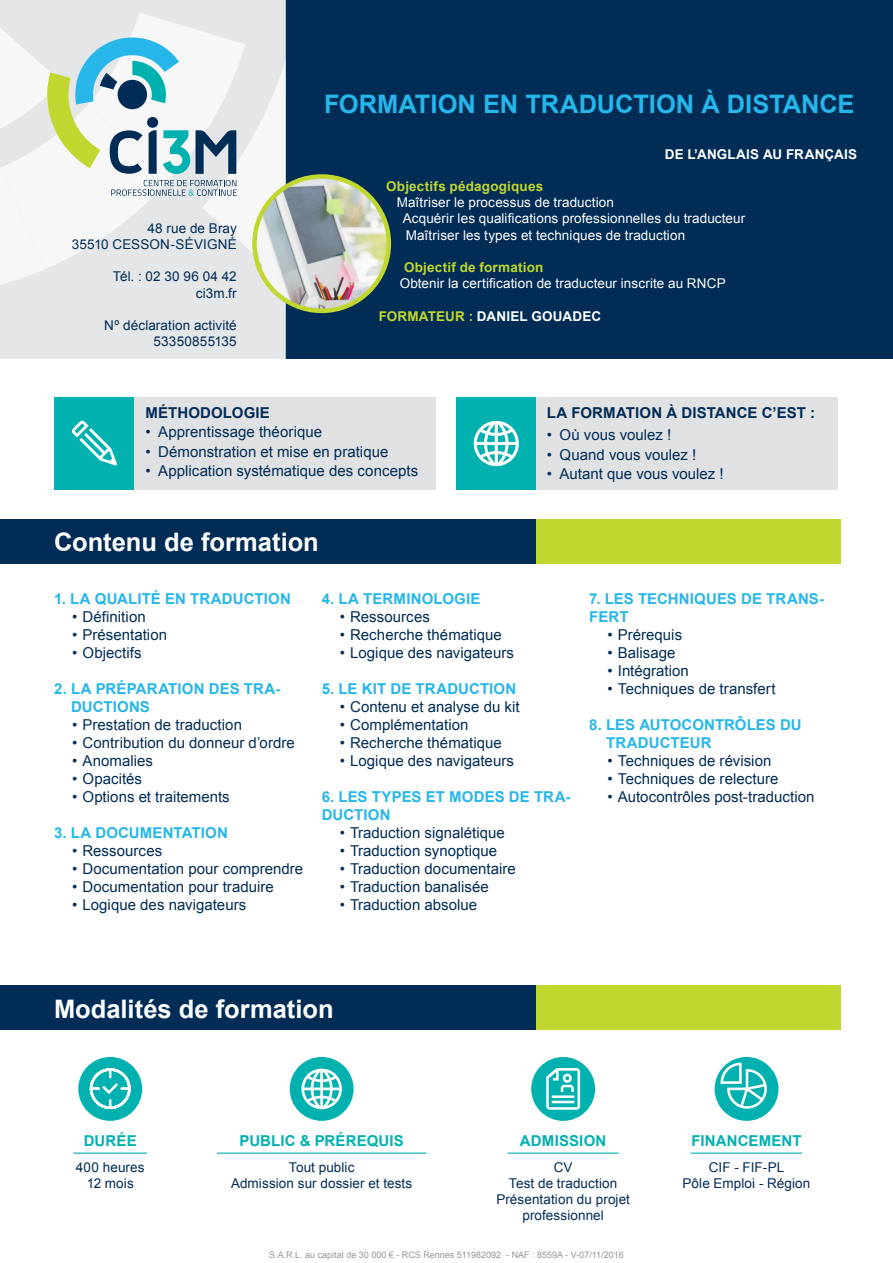
<style>
.page{position:relative;width:893px;height:1263px;background:#fff}
.page>*{position:absolute;margin:0;border:0;box-sizing:border-box;transform-origin:0 0}
.TITRE_-_BLANC{font:700 25.5px "Arial";color:#fff}
.TITRE-bleu{font:700 25.5px "Arial";color:#26b6ea}
.t1{font:15px "Arial";letter-spacing:.005em;color:#002c55}
.SOUS-TITRE_Bleu{font:700 15px/18px "Arial";letter-spacing:.005em;color:#26b6ea}
.SOUS-TITRE_Turquoise{font:700 15px "Arial";letter-spacing:.01em;color:#00b1b0}
.SOUS-TITRE{font:700 15px "Arial";letter-spacing:.01em;color:#002c55}
.TEXTE{font:13.5px "Arial";letter-spacing:.01em;color:#002c55}
.TEXTE-blanc{font:13.5px "Arial";letter-spacing:.01em;color:#fff}
.TEXTE-2{font:700 13.5px "Arial";letter-spacing:.015em;color:#fff}
.TEXTE-blanc-2{font:700 13.5px "Arial";letter-spacing:.015em;color:#c1d72f}
.Mentions_légales{font:9px "Arial";color:#939598}
.s1{color:#c1d72f}
</style>
<div class="page">
<div style="left:285px;top:0;width:608px;height:359px;background:#002c55"></div>
<div style="left:0;top:519px;width:536px;height:45px;background:#002c55"></div>
<div style="left:0;top:985px;width:536px;height:45px;background:#002c55"></div>
<div style="left:536px;top:985px;width:305px;height:45px;background:#c1d72f"></div>
<div style="left:536px;top:519px;width:305px;height:45px;background:#c1d72f"></div>
<div style="left:55px;top:397px;width:79px;height:92px;background:#00b1b0"></div>
<div style="left:134px;top:397px;width:302px;height:92px;background:#e0e1e3"></div>
<div style="left:456px;top:397px;width:80px;height:92px;background:#00b1b0"></div>
<div style="left:537px;top:397px;width:301px;height:92px;background:#e0e1e3"></div>
<div style="left:78px;top:1057px;width:64px;height:64px;background:#00b1b0;border-radius:50%"></div>
<div style="left:531px;top:1057px;width:64px;height:64px;background:#00b1b0;border-radius:50%"></div>
<div style="left:290px;top:1057px;width:64px;height:64px;background:#00b1b0;border-radius:50%"></div>
<div style="left:715px;top:1057px;width:63px;height:64px;background:#00b1b0;border-radius:50%"></div>
<hr style="left:73px;top:1152px;width:74px;height:2px;background:#00b1b0">
<hr style="left:217px;top:1152px;width:209px;height:2px;background:#00b1b0">
<hr style="left:508px;top:1152px;width:111px;height:2px;background:#00b1b0">
<hr style="left:691px;top:1152px;width:111px;height:2px;background:#00b1b0">
<div style="left:0;top:0;width:285px;height:359px;background:#e0e1e3"></div>
<svg style="left:0;top:13px;width:285px;height:287px"></svg>
<img style="left:254px;top:176px;width:135px;height:135px;border-radius:67px">
<div style="left:252px;top:174px;width:139px;height:139px;border:4px solid #c1d72f;border-radius:50%"></div>
<svg style="left:72px;top:421px;width:45px;height:44px"></svg>
<svg style="left:474px;top:421px;width:45px;height:45px"></svg>
<svg style="left:301px;top:1068px;width:41px;height:41px"></svg>
<svg style="left:90px;top:1068px;width:41px;height:41px"></svg>
<svg style="left:546px;top:1068px;width:34px;height:42px"></svg>
<svg style="left:720px;top:1063px;width:47px;height:46px"></svg>
<p class="TITRE-bleu" style="left:324px;top:87px;width:532px">FORMATION EN TRADUCTION À DISTANCE</p>
<p class="TEXTE" style="left:147px;top:219px;width:91px">48 rue de Bray</p>
<p class="TEXTE" style="left:72px;top:235px;width:166px">35510 CESSON-SÉVIGNÉ</p>
<p class="TEXTE" style="left:113px;top:268px;width:125px">Tél. : 02 30 96 04 42</p>
<p class="TEXTE" style="left:196px;top:284px;width:43px">ci3m.fr</p>
<p class="TEXTE" style="left:104px;top:316px;width:134px">Nº déclaration activité</p>
<p class="TEXTE" style="left:153px;top:333px;width:85px">53350855135</p>
<p class="TEXTE-2" style="left:665px;top:145px;width:194px">DE L’ANGLAIS AU FRANÇAIS</p>
<p class="TEXTE-blanc-2" style="left:386px;top:177px;width:159px">Objectifs pédagogiques</p>
<p class="TEXTE-blanc" style="left:397px;top:194px;width:219px">Maîtriser le processus de traduction</p>
<p class="TEXTE-blanc" style="left:403px;top:210px;width:344px">Acquérir les qualifications professionnelles du traducteur</p>
<p class="TEXTE-blanc" style="left:406px;top:226px;width:281px">Maîtriser les types et techniques de traduction</p>
<p class="TEXTE-blanc-2" style="left:404px;top:258px;width:141px">Objectif de formation</p>
<p class="TEXTE-blanc" style="left:400px;top:275px;width:328px">Obtenir la certification de traducteur inscrite au RNCP</p>
<p class="TEXTE-2" style="left:379px;top:307px;width:224px"><span class="s1">FORMATEUR :</span> DANIEL GOUADEC</p>
<p class="SOUS-TITRE" style="left:145px;top:403px;width:126px">MÉTHODOLOGIE</p>
<p class="t1" style="left:145px;top:422px;width:178px">• Apprentissage théorique</p>
<p class="t1" style="left:145px;top:442px;width:245px">• Démonstration et mise en pratique</p>
<p class="t1" style="left:145px;top:461px;width:274px">• Application systématique des concepts</p>
<p class="TITRE_-_BLANC" style="left:54px;top:525px;width:266px">Contenu de formation</p>
<p class="SOUS-TITRE" style="left:547px;top:403px;width:270px">LA FORMATION À DISTANCE C’EST :</p>
<p class="t1" style="left:547px;top:425px;width:126px">• Où vous voulez !</p>
<p class="t1" style="left:547px;top:445px;width:151px">• Quand vous voulez !</p>
<p class="t1" style="left:547px;top:464px;width:178px">• Autant que vous voulez !</p>
<p class="SOUS-TITRE_Bleu" style="left:54px;top:591px;width:238px">1. LA QUALITÉ EN TRADUCTION</p>
<p class="t1" style="left:72px;top:607px;width:75px">• Définition</p>
<p class="t1" style="left:72px;top:625px;width:97px">• Présentation</p>
<p class="t1" style="left:72px;top:643px;width:71px">• Objectifs</p>
<p class="SOUS-TITRE_Bleu" style="left:71px;top:681px;width:211px;text-indent:-17px">2. LA PRÉPARATION DES TRA-<br>DUCTIONS</p>
<p class="t1" style="left:72px;top:715px;width:171px">• Prestation de traduction</p>
<p class="t1" style="left:72px;top:733px;width:224px">• Contribution du donneur d’ordre</p>
<p class="t1" style="left:72px;top:751px;width:83px">• Anomalies</p>
<p class="t1" style="left:72px;top:769px;width:72px">• Opacités</p>
<p class="t1" style="left:72px;top:787px;width:159px">• Options et traitements</p>
<p class="SOUS-TITRE_Bleu" style="left:54px;top:825px;width:175px">3. LA DOCUMENTATION</p>
<p class="t1" style="left:72px;top:841px;width:92px">• Ressources</p>
<p class="t1" style="left:72px;top:859px;width:233px">• Documentation pour comprendre</p>
<p class="t1" style="left:72px;top:877px;width:203px">• Documentation pour traduire</p>
<p class="t1" style="left:72px;top:895px;width:176px">• Logique des navigateurs</p>
<p class="SOUS-TITRE_Bleu" style="left:322px;top:591px;width:160px">4. LA TERMINOLOGIE</p>
<p class="t1" style="left:340px;top:607px;width:92px">• Ressources</p>
<p class="t1" style="left:340px;top:625px;width:164px">• Recherche thématique</p>
<p class="t1" style="left:340px;top:643px;width:176px">• Logique des navigateurs</p>
<p class="SOUS-TITRE_Bleu" style="left:322px;top:681px;width:196px">5. LE KIT DE TRADUCTION</p>
<p class="t1" style="left:340px;top:697px;width:181px">• Contenu et analyse du kit</p>
<p class="t1" style="left:340px;top:715px;width:130px">• Complémentation</p>
<p class="t1" style="left:340px;top:733px;width:164px">• Recherche thématique</p>
<p class="t1" style="left:340px;top:751px;width:176px">• Logique des navigateurs</p>
<p class="SOUS-TITRE_Bleu" style="left:322px;top:789px;width:250px">6. LES TYPES ET MODES DE TRA-<br>DUCTION</p>
<p class="t1" style="left:340px;top:823px;width:167px">• Traduction signalétique</p>
<p class="t1" style="left:340px;top:841px;width:159px">• Traduction synoptique</p>
<p class="t1" style="left:340px;top:859px;width:178px">• Traduction documentaire</p>
<p class="t1" style="left:340px;top:877px;width:151px">• Traduction banalisée</p>
<p class="t1" style="left:340px;top:895px;width:139px">• Traduction absolue</p>
<p class="SOUS-TITRE_Bleu" style="left:589px;top:591px;width:236px">7. LES TECHNIQUES DE TRANS-<br>FERT</p>
<p class="t1" style="left:607px;top:625px;width:76px">• Prérequis</p>
<p class="t1" style="left:607px;top:643px;width:70px">• Balisage</p>
<p class="t1" style="left:607px;top:661px;width:83px">• Intégration</p>
<p class="t1" style="left:607px;top:679px;width:170px">• Techniques de transfert</p>
<p class="SOUS-TITRE_Bleu" style="left:606px;top:717px;width:197px;text-indent:-17px">8. LES AUTOCONTRÔLES DU<br>TRADUCTEUR</p>
<p class="t1" style="left:607px;top:751px;width:166px">• Techniques de révision</p>
<p class="t1" style="left:607px;top:769px;width:173px">• Techniques de relecture</p>
<p class="t1" style="left:607px;top:787px;width:209px">• Autocontrôles post-traduction</p>
<p class="TITRE_-_BLANC" style="left:54px;top:992px;width:281px">Modalités de formation</p>
<p class="SOUS-TITRE_Turquoise" style="left:84px;top:1131px;width:54px">DURÉE</p>
<p class="TEXTE" style="left:76px;top:1158px;width:70px">400 heures</p>
<p class="TEXTE" style="left:87px;top:1174px;width:49px">12 mois</p>
<p class="SOUS-TITRE_Turquoise" style="left:239px;top:1131px;width:166px">PUBLIC &amp; PRÉREQUIS</p>
<p class="TEXTE" style="left:289px;top:1158px;width:67px">Tout public</p>
<p class="TEXTE" style="left:231px;top:1174px;width:183px">Admission sur dossier et tests</p>
<p class="SOUS-TITRE_Turquoise" style="left:520px;top:1131px;width:88px">ADMISSION</p>
<p class="TEXTE" style="left:554px;top:1158px;width:20px">CV</p>
<p class="TEXTE" style="left:509px;top:1174px;width:110px">Test de traduction</p>
<p class="TEXTE" style="left:496px;top:1191px;width:135px">Présentation du projet</p>
<p class="TEXTE" style="left:522px;top:1207px;width:83px">professionnel</p>
<p class="Mentions_légales" style="left:269px;top:1248px;width:356px">S.A.R.L. au capital de 30 000 € - RCS Rennes 511982092 - NAF : 8559A - V-07/11/2016</p>
<p class="SOUS-TITRE_Turquoise" style="left:691px;top:1131px;width:112px">FINANCEMENT</p>
<p class="TEXTE" style="left:709px;top:1158px;width:77px">CIF - FIF-PL</p>
<p class="TEXTE" style="left:683px;top:1174px;width:129px">Pôle Emploi - Région</p>
</div>
